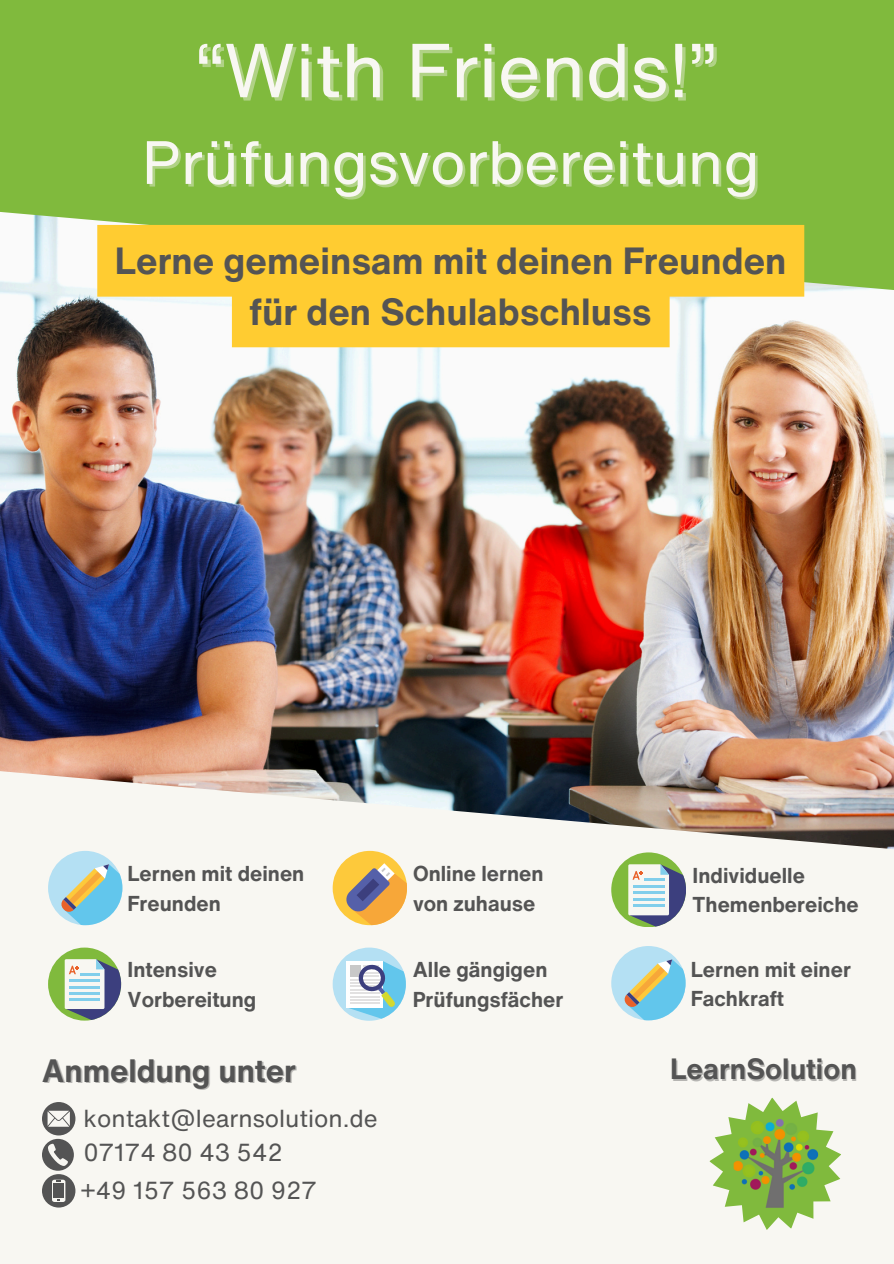
<style>
.page{position:relative;width:894px;height:1264px;background:#fff}
.page>*{position:absolute;margin:0;border:0;box-sizing:border-box;transform-origin:0 0}
.t1{font:75px "Helvetica Now Text";color:#f8f7f2}
.t2{font:60px "Helvetica Now Text";color:#f8f7f2}
.t3{font:700 36.9px/50.7px "Helvetica Now Text";color:#545454;text-align:center}
.t4{font:700 31.5px "Helvetica Now Text";color:#545454}
.t5{font:700 28.5px "Helvetica Now Text";color:#545454}
.t6{font:24px "Helvetica Now Text";color:#545454}
.t7{font:700 21px/29.2px "Helvetica Now Text";color:#545454}
</style>
<div class="page">
<div style="left:0;top:0;width:893px;height:1263px;background:#f8f7f2"></div>
<div style="left:0;top:0;width:893px;height:465px;background:#80ba3d"></div>
<img style="left:0;top:212px;width:893px;height:637px">
<svg style="left:709px;top:1097px;width:132px;height:132px"></svg>
<img style="left:727px;top:1115px;width:96px;height:96px">
<svg style="left:48px;top:851px;width:74px;height:74px"></svg>
<svg style="left:332px;top:850px;width:75px;height:75px"></svg>
<svg style="left:48px;top:947px;width:73px;height:73px"></svg>
<svg style="left:332px;top:947px;width:74px;height:73px"></svg>
<svg style="left:611px;top:852px;width:74px;height:74px"></svg>
<svg style="left:611px;top:946px;width:74px;height:74px"></svg>
<svg style="left:42px;top:1102px;width:33px;height:105px"></svg>
<svg style="left:97px;top:225px;width:707px;height:122px;background:#f9cd4b"></svg>
<p class="t1" style="left:195px;top:14px;width:523px">“With Friends!”</p>
<p class="t2" style="left:142px;top:117px;width:619px">Prüfungsvorbereitung</p>
<p class="t3" style="left:115px;top:235px;width:673px">Lerne gemeinsam mit deinen Freunden für den Schulabschluss</p>
<h3 class="t7" style="left:127px;top:858px;width:178px">Lernen mit deinen</h3>
<p class="t7" style="left:127px;top:888px;width:95px">Freunden</p>
<p class="t7" style="left:127px;top:954px;width:91px">Intensive</p>
<p class="t7" style="left:127px;top:984px;width:130px">Vorbereitung</p>
<p class="t4" style="left:42px;top:1047px;width:255px">Anmeldung unter</p>
<p class="t6" style="left:83px;top:1100px;width:296px">kontakt@learnsolution.de</p>
<p class="t6" style="left:83px;top:1133px;width:201px">07174 80 43 542</p>
<p class="t6" style="left:80px;top:1172px;width:238px">+49 157 563 80 927</p>
<p class="t7" style="left:413px;top:858px;width:132px">Online lernen von zuhause</p>
<p class="t7" style="left:412px;top:954px;width:136px">Alle gängigen</p>
<p class="t7" style="left:412px;top:984px;width:152px">Prüfungsfächer</p>
<p class="t7" style="left:692px;top:860px;width:114px">Individuelle</p>
<p class="t7" style="left:692px;top:889px;width:167px">Themenbereiche</p>
<p class="t7" style="left:690px;top:954px;width:162px">Lernen mit einer</p>
<p class="t7" style="left:690px;top:983px;width:95px">Fachkraft</p>
<p class="t5" style="left:670px;top:1047px;width:188px">LearnSolution</p>
</div>
